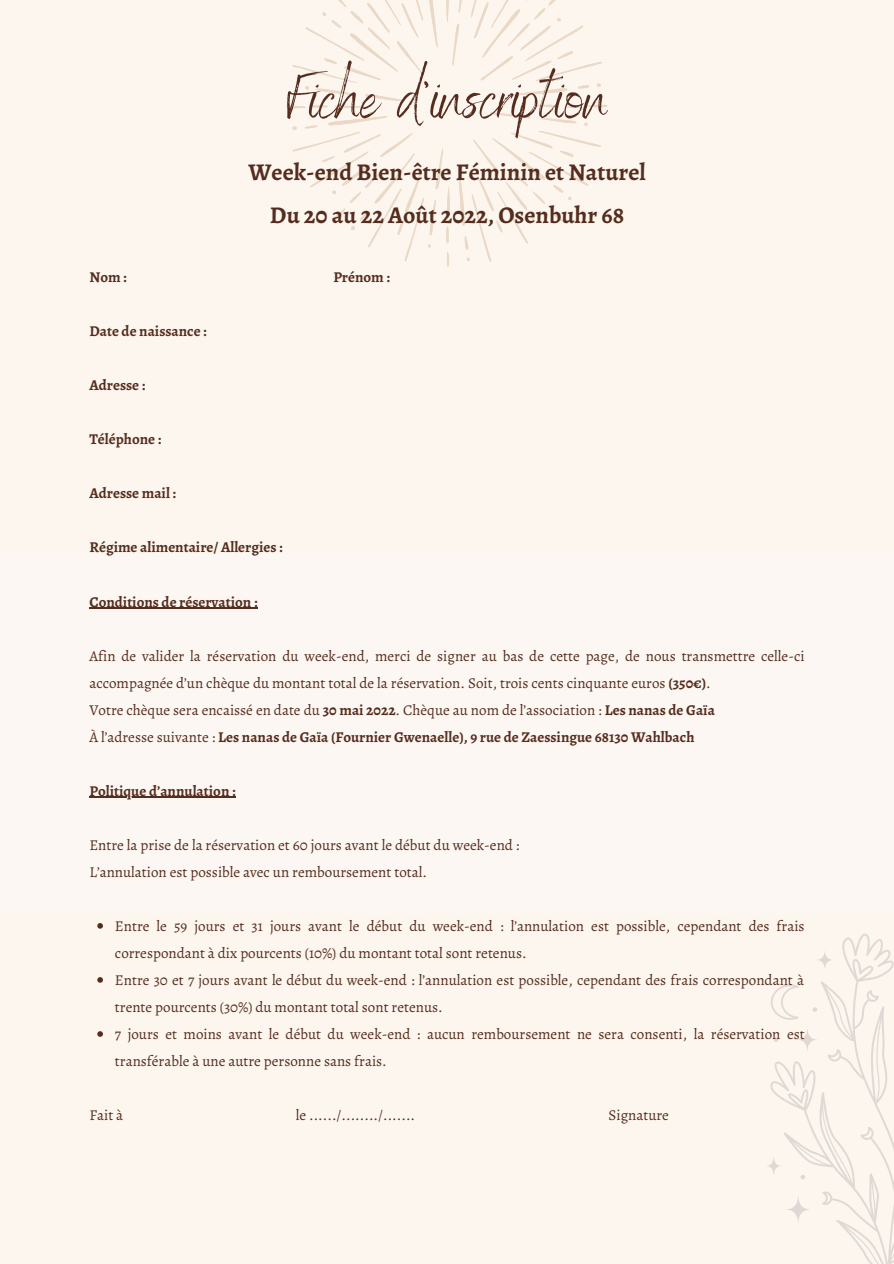
<style>
.page{position:relative;width:894px;height:1264px;background:#fff}
.page>*{position:absolute;margin:0;border:0;box-sizing:border-box;transform-origin:0 0}
.t1{font:64.95px "Benedict";color:#552d1e}
.t2{font:700 24px "Alegreya";color:#552d1e}
.t3{font:15px/27px "Alegreya";color:#552d1e}
.t4{font:700 15px "Alegreya";color:#552d1e}
.s1{font-weight:700}
.s2{font-weight:400}
</style>
<div class="page">
<div style="left:0;top:0;width:893px;height:1263px;background:#fcf6ef"></div>
<svg style="left:769px;top:934px;width:124px;height:329px"></svg>
<svg style="left:287px;top:0;width:320px;height:267px"></svg>
<svg style="left:97px;top:923px;width:6px;height:5px"></svg>
<svg style="left:97px;top:977px;width:6px;height:5px"></svg>
<svg style="left:97px;top:1031px;width:6px;height:5px"></svg>
<hr style="left:89px;top:607px;width:168px;height:1px;background:#552d1e">
<hr style="left:89px;top:796px;width:146px;height:2px;background:#552d1e">
<p class="t1" style="left:287px;top:56px;width:321px">Fiche d'inscription</p>
<p class="t2" style="left:248px;top:155px;width:399px">Week-end Bien-être Féminin et Naturel</p>
<p class="t2" style="left:270px;top:199px;width:356px">Du 20 au 22 Août 2022, Osenbuhr 68</p>
<p class="t4" style="left:89px;top:267px;width:39px">Nom :</p>
<p class="t4" style="left:333px;top:267px;width:58px">Prénom :</p>
<p class="t4" style="left:89px;top:321px;width:119px">Date de naissance :</p>
<p class="t4" style="left:89px;top:375px;width:57px">Adresse :</p>
<p class="t4" style="left:89px;top:429px;width:73px">Téléphone :</p>
<p class="t4" style="left:89px;top:483px;width:88px">Adresse mail :</p>
<p class="t4" style="left:89px;top:537px;width:195px">Régime alimentaire/ Allergies :</p>
<p class="t4" style="left:89px;top:591px;width:170px">Conditions de réservation :</p>
<p class="t3" style="left:89px;top:642px;width:716px">Afin de valider la réservation du week-end, merci de signer au bas de cette page, de nous transmettre celle-ci accompagnée d’un chèque du montant total de la réservation. Soit, trois cents cinquante euros <span class="s1">(350€)</span>.</p>
<p class="t3" style="left:89px;top:696px;width:626px">Votre chèque sera encaissé en date du <span class="s1">30 mai 2022</span>. Chèque au nom de l’association : <span class="s1">Les nanas de Gaïa</span></p>
<p class="t4" style="left:89px;top:726px;width:606px"><span class="s2">À l’adresse suivante :</span> Les nanas de Gaïa (Fournier Gwenaelle), 9 rue de Zaessingue 68130 Wahlbach</p>
<p class="t4" style="left:89px;top:780px;width:148px">Politique d’annulation :</p>
<p class="t3" style="left:89px;top:831px;width:431px">Entre la prise de la réservation et 60 jours avant le début du week-end :</p>
<p class="t3" style="left:89px;top:858px;width:339px">L’annulation est possible avec un remboursement total.</p>
<p class="t3" style="left:115px;top:912px;width:691px">Entre le 59 jours et 31 jours avant le début du week-end : l’annulation est possible, cependant des frais correspondant à dix pourcents (10%) du montant total sont retenus.</p>
<p class="t3" style="left:115px;top:966px;width:690px">Entre 30 et 7 jours avant le début du week-end : l’annulation est possible, cependant des frais correspondant à trente pourcents (30%) du montant total sont retenus.</p>
<p class="t3" style="left:115px;top:1020px;width:691px">7 jours et moins avant le début du week-end : aucun remboursement ne sera consenti, la réservation est transférable à une autre personne sans frais.</p>
<p class="t3" style="left:89px;top:1101px;width:35px">Fait à</p>
<p class="t3" style="left:296px;top:1101px;width:121px">le ....../......../.......</p>
<p class="t3" style="left:608px;top:1101px;width:62px">Signature</p>
</div>
